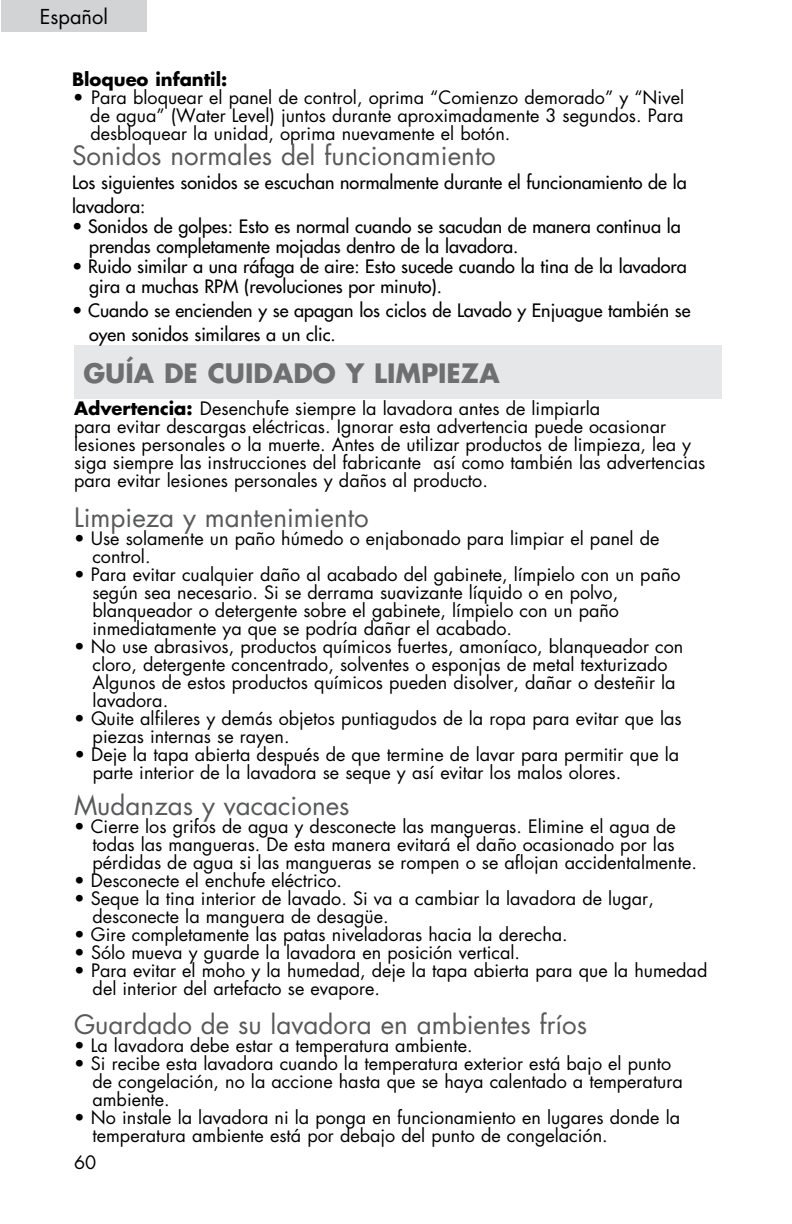
<style>
.page{position:relative;width:792px;height:1224px;background:#fff}
.page>*{position:absolute;margin:0;border:0;box-sizing:border-box;transform-origin:0 0}
.t1{font:26px "Futura Std";color:#58595b}
.t2{font:700 26px "Futura Std";color:#6d6f71}
.t3{font:20px "Futura Std";color:#000}
.t4{font:18px/18px "Futura Std";color:#000}
.t5{font:500 18px/24px "Futura Std";color:#000}
.t6{font:700 18px "Futura Std";color:#000}
.s1{font-weight:700}
</style>
<div class="page">
<div style="left:74px;top:346px;width:648px;height:53px;background:#e6e7e8"></div>
<div style="left:1px;top:0;width:146px;height:32px;background:#d1d3d4"></div>
<p class="t3" style="left:40px;top:4px;width:70px">Español</p>
<p class="t6" style="left:72px;top:67px;width:157px">Bloqueo infantil:</p>
<p class="t4" style="left:90px;top:89px;width:595px;text-align:justify;text-indent:-18px"><span class="s1">•</span> Para bloquear el panel de control, oprima “Comienzo demorado” y “Nivel de agua” (Water Level) juntos durante aproximadamente 3 segundos. Para desbloquear la unidad, oprima nuevamente el botón.</p>
<h1 class="t1" style="left:72px;top:139px;width:425px">Sonidos normales del funcionamiento</h1>
<p class="t5" style="left:72px;top:171px;width:616px">Los siguientes sonidos se escuchan normalmente durante el funcionamiento de la lavadora:</p>
<p class="t5" style="left:89px;top:217px;width:593px;line-height:20px;text-indent:-17px">• Sonidos de golpes: Esto es normal cuando se sacudan de manera continua la prendas completamente mojadas dentro de la lavadora.</p>
<p class="t5" style="left:89px;top:257px;width:599px;line-height:20px;text-indent:-17px">• Ruido similar a una ráfaga de aire: Esto sucede cuando la tina de la lavadora gira a muchas RPM (revoluciones por minuto).</p>
<p class="t5" style="left:89px;top:299px;width:603px;text-indent:-17px">• Cuando se encienden y se apagan los ciclos de Lavado y Enjuague también se oyen sonidos similares a un clic.</p>
<h1 class="t2" style="left:83px;top:356px;width:418px">GUÍA DE CUIDADO Y LIMPIEZA</h1>
<p class="t4" style="left:74px;top:400px;width:633px"><span class="s1">Advertencia:</span> Desenchufe siempre la lavadora antes de limpiarla<br>para evitar descargas eléctricas. Ignorar esta advertencia puede ocasionar lesiones personales o la muerte. Antes de utilizar productos de limpieza, lea y siga siempre las instrucciones del fabricante así como también las advertencias para evitar lesiones personales y daños al producto.</p>
<h1 class="t1" style="left:74px;top:500px;width:296px">Limpieza y mantenimiento</h1>
<p class="t4" style="left:92px;top:529px;width:569px;text-indent:-18px">• Use solamente un paño húmedo o enjabonado para limpiar el panel de control.</p>
<p class="t4" style="left:92px;top:565px;width:590px;text-indent:-18px">• Para evitar cualquier daño al acabado del gabinete, límpielo con un paño según sea necesario. Si se derrama suavizante líquido o en polvo, blanqueador o detergente sobre el gabinete, límpielo con un paño inmediatamente ya que se podría dañar el acabado.</p>
<p class="t4" style="left:93px;top:637px;width:592px;text-indent:-18px">• No use abrasivos, productos químicos fuertes, amoníaco, blanqueador con cloro, detergente concentrado, solventes o esponjas de metal texturizado Algunos de estos productos químicos pueden disolver, dañar o desteñir la lavadora.</p>
<p class="t4" style="left:93px;top:709px;width:591px;text-indent:-18px">• Quite alfileres y demás objetos puntiagudos de la ropa para evitar que las piezas internas se rayen.</p>
<p class="t4" style="left:93px;top:745px;width:588px;text-indent:-18px">• Deje la tapa abierta después de que termine de lavar para permitir que la parte interior de la lavadora se seque y así evitar los malos olores.</p>
<h1 class="t1" style="left:74px;top:788px;width:277px">Mudanzas y vacaciones</h1>
<p class="t4" style="left:92px;top:817px;width:606px;text-indent:-18px">• Cierre los grifos de agua y desconecte las mangueras. Elimine el agua de todas las mangueras. De esta manera evitará el daño ocasionado por las pérdidas de agua si las mangueras se rompen o se aflojan accidentalmente.</p>
<p class="t4" style="left:74px;top:871px;width:270px">• Desconecte el enchufe eléctrico.</p>
<p class="t4" style="left:92px;top:889px;width:563px;text-indent:-18px">• Seque la tina interior de lavado. Si va a cambiar la lavadora de lugar, desconecte la manguera de desagüe.</p>
<p class="t4" style="left:74px;top:925px;width:495px">• Gire completamente las patas niveladoras hacia la derecha.</p>
<p class="t4" style="left:74px;top:943px;width:447px">• Sólo mueva y guarde la lavadora en posición vertical.</p>
<p class="t4" style="left:93px;top:961px;width:616px;text-indent:-18px">• Para evitar el moho y la humedad, deje la tapa abierta para que la humedad del interior del artefacto se evapore.</p>
<h1 class="t1" style="left:74px;top:1008px;width:515px">Guardado de su lavadora en ambientes fríos</h1>
<p class="t4" style="left:74px;top:1037px;width:400px">• La lavadora debe estar a temperatura ambiente.</p>
<p class="t4" style="left:92px;top:1055px;width:592px;text-indent:-18px">• Si recibe esta lavadora cuando la temperatura exterior está bajo el punto de congelación, no la accione hasta que se haya calentado a temperatura ambiente.</p>
<p class="t4" style="left:92px;top:1109px;width:589px;text-indent:-18px">• No instale la lavadora ni la ponga en funcionamiento en lugares donde la temperatura ambiente está por debajo del punto de congelación.</p>
<p class="t4" style="left:74px;top:1153px;width:24px">60</p>
</div>
